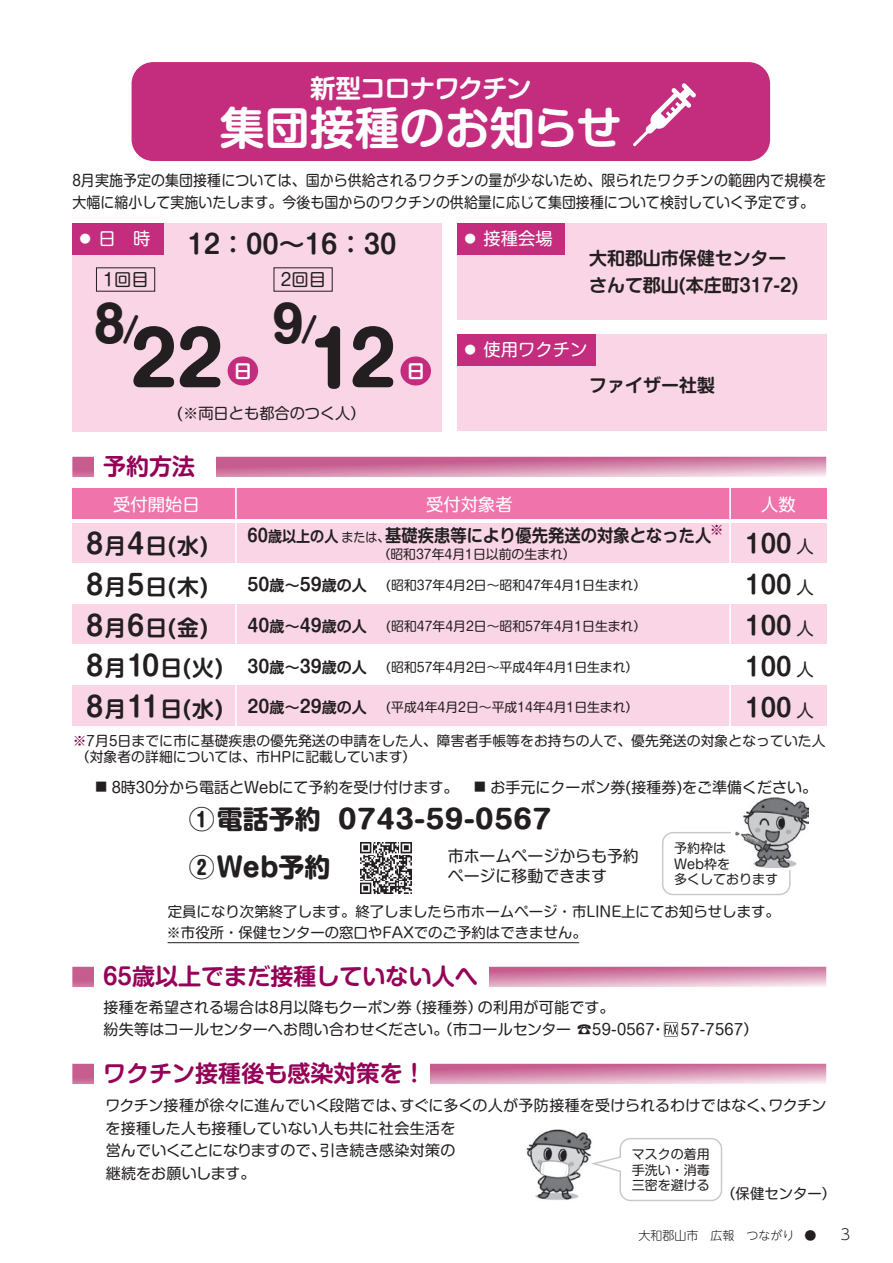
<style>
.page{position:relative;width:893px;height:1263px;background:#fff}
.page>*{position:absolute;margin:0;border:0;box-sizing:border-box;transform-origin:0 0}
.t1{font:700 73.05px "Shin M Go Pr 6";color:#231f20}
.t2{font:700 48.75px "Shin M Go Pr 6";color:#231f20}
.t3{font:700 45px "Shin M Go Pr 6 De";color:#fff}
.t4{font:700 25.95px/47.7px "Shin M Go Pr 6";letter-spacing:.02em;color:#231f20}
.t5{font:700 25.95px "Shin M Go Pr 6 De";color:#231f20}
.t6{font:700 25.5px "Shin M Go Pr 6 De";letter-spacing:-.04em;color:#fff}
.t7{font:700 24.6px/40.8px "Shin M Go Pr 6 De";color:#231f20;text-align:justify}
.t8{font:700 23.1px "Shin M Go Pr 6 De";color:#940057}
.t9{font:700 21.6px/40.8px "Shin M Go Pr 6 De";color:#231f20}
.t10{font:700 18.3px "Shin M Go Pr 6 De";color:#fff}
.t11{font:700 18px/27px "Shin M Go Pr 6 De";letter-spacing:-.005em;color:#231f20}
.t12{font:700 17.4px "Shin M Go Pr 6 De";color:#231f20;scale:.93 1}
.t13{font:17.4px "Shin M Go Pr 6";color:#fff}
.t14{font:17.4px "Shin M Go Pr 6";color:#231f20}
.t15{font:15.9px/19.2px "Shin M Go Pr 6";color:#231f20}
.t16{font:15.3px "Shin M Go Pr 6";color:#231f20}
.t17{font:15px/22.5px "Shin M Go Pr 6";letter-spacing:.005em;color:#231f20}
.t18{font:15px/22.5px "Shin M Go Pr 6";letter-spacing:.005em;color:#231f20;scale:.93 1}
.t19{font:700 15px "Shin M Go Pr 6 De";color:#231f20}
.t20{font:300 15px "UD Shin M Go Pr 6";color:#231f20}
.t21{font:14.4px "Shin M Go Pr 6";color:#231f20}
.t22{font:13.8px/16.5px "Shin M Go Pr 6";letter-spacing:.005em;color:#231f20}
.t23{font:13.8px "Shin M Go Pr 6";color:#7d0047}
.t24{font:13.05px/15.6px "Shin M Go Pr 6";color:#231f20}
.t25{font:12.75px "Shin M Go Pr 6";color:#231f20}
.t26{font:300 12px "UD Shin M Go Pr 6";color:#231f20}
.s1{font-size:33.45px}
.s2{font-size:27.45px}
.s3{font-size:15px}
.s4{font-family:"Shin M Go Pr 6";font-weight:400;font-size:12.75px}
.s5{font-family:"Shin M Go Pr 6";font-weight:400;font-size:17.4px}
.s6{font-size:17.4px}
.s7{color:#7d0047}
</style>
<div class="page">
<img style="left:526px;top:1129px;width:62px;height:71px">
<div style="left:662px;top:832px;width:128px;height:63px;border:1px solid #c7c8ca;border-radius:10px"></div>
<svg style="left:588px;top:1137px;width:135px;height:65px"></svg>
<svg style="left:72px;top:457px;width:754px;height:20px;background:#d486ab"></svg>
<div style="left:94px;top:448px;width:122px;height:37px;background:#fff"></div>
<svg style="left:72px;top:967px;width:754px;height:20px;background:#d995b5"></svg>
<div style="left:94px;top:958px;width:394px;height:37px;background:#fff"></div>
<div style="left:72px;top:488px;width:754px;height:30px;background:#f173ac"></div>
<div style="left:72px;top:523px;width:754px;height:203px;background:#fad5e5"></div>
<div style="left:72px;top:563px;width:754px;height:41px;background:#fff"></div>
<div style="left:72px;top:645px;width:754px;height:40px;background:#fff"></div>
<div style="left:72px;top:223px;width:370px;height:208px;background:#fad5e5"></div>
<div style="left:457px;top:223px;width:369px;height:96px;background:#fad5e5"></div>
<div style="left:457px;top:334px;width:369px;height:97px;background:#fad5e5"></div>
<div style="left:132px;top:62px;width:638px;height:99px;background:#c42c7d;border-radius:22px"></div>
<svg style="left:633px;top:83px;width:63px;height:63px"></svg>
<div style="left:228px;top:356px;width:30px;height:29px;background:#c42c7d;border-radius:50%"></div>
<div style="left:400px;top:356px;width:31px;height:29px;background:#c42c7d;border-radius:50%"></div>
<div style="left:457px;top:334px;width:138px;height:32px;background:#c42c7d"></div>
<div style="left:457px;top:223px;width:107px;height:32px;background:#c42c7d"></div>
<div style="left:72px;top:223px;width:92px;height:32px;background:#c42c7d"></div>
<hr style="left:235px;top:483px;width:2px;height:245px;background:#fff">
<hr style="left:729px;top:483px;width:2px;height:245px;background:#fff">
<svg style="left:72px;top:1064px;width:754px;height:20px;background:#d892b2"></svg>
<div style="left:94px;top:1055px;width:335px;height:37px;background:#fff"></div>
<hr style="left:168px;top:942px;width:411px;height:1px;background:#231f20">
<svg style="left:664px;top:1022px;width:14px;height:14px"></svg>
<div style="left:731px;top:797px;width:77px;height:73px;background:#fff"></div>
<img style="left:735px;top:797px;width:73px;height:71px">
<img style="left:361px;top:843px;width:50px;height:50px">
<h3 class="t6" style="left:310px;top:67px;width:223px">新型コロナワクチン</h3>
<h3 class="t3" style="left:220px;top:90px;width:403px">集団接種のお知らせ</h3>
<p class="t18" style="left:72px;top:168px;width:812px">8月実施予定の集団接種については、国から供給されるワクチンの量が少ないため、限られたワクチンの範囲内で規模を大幅に縮小して実施いたします。今後も国からのワクチンの供給量に応じて集団接種について検討していく予定です。</p>
<p class="t13" style="left:79px;top:224px;width:73px">● 日　時</p>
<p class="t13" style="left:464px;top:224px;width:90px">● 接種会場</p>
<h3 class="t5" style="left:187px;top:223px;width:210px">12：00～16：30</h3>
<p class="t14" style="left:103px;top:265px;width:47px">1回目</p>
<p class="t14" style="left:281px;top:265px;width:47px">2回目</p>
<p class="t11" style="left:589px;top:244px;width:211px">大和郡山市保健センターさんて郡山(本庄町317-2)</p>
<h2 class="t2" style="left:94px;top:282px;width:47px">8<span class="s1">/</span></h2>
<h1 class="t1" style="left:130px;top:297px;width:95px">22</h1>
<p class="t10" style="left:234px;top:356px;width:20px">日</p>
<h2 class="t2" style="left:272px;top:282px;width:47px">9<span class="s1">/</span></h2>
<h1 class="t1" style="left:308px;top:297px;width:90px">12</h1>
<p class="t16" style="left:177px;top:400px;width:190px">(※両日とも都合のつく人）</p>
<h3 class="t8" style="left:103px;top:447px;width:94px">予約方法</h3>
<p class="t10" style="left:407px;top:356px;width:20px">日</p>
<p class="t13" style="left:464px;top:336px;width:125px">● 使用ワクチン</p>
<p class="t11" style="left:589px;top:371px;width:128px">ファイザー社製</p>
<p class="t13" style="left:113px;top:490px;width:88px">受付開始日</p>
<p class="t13" style="left:426px;top:490px;width:88px">受付対象者</p>
<p class="t13" style="left:761px;top:490px;width:36px">人数</p>
<h3 class="t9" style="left:86px;top:524px;width:282px"><span class="s2">8</span>月<span class="s2">4</span>日(水)<br><span class="s2">8</span>月<span class="s2">5</span>日(木)<br><span class="s2">8</span>月<span class="s2">6</span>日(金)<br><span class="s2">8</span>月<span class="s2">10</span>日(火)<br><span class="s2">8</span>月<span class="s2">11</span>日(水) <sup>20</sup><sup>歳～</sup><sup>29</sup><sup>歳の人</sup></h3>
<p class="t23" style="left:710px;top:519px;width:15px">※</p>
<p class="t12" style="left:247px;top:521px;width:500px">60<span class="s3">歳以上の人</span><span class="s4">または、</span>基礎疾患等により優先発送の対象となった人</p>
<p class="t25" style="left:386px;top:575px;width:262px">(昭和37年4月2日～昭和47年4月1日生まれ）</p>
<h3 class="t7" style="left:745px;top:523px;width:70px">100 <span class="s5">人</span>100 <span class="s5">人</span>100 <span class="s5">人</span>100 <span class="s5">人</span>100 <span class="s5">人</span></h3>
<p class="t25" style="left:378px;top:544px;width:200px">（昭和37年4月1日以前の生まれ）</p>
<p class="t19" style="left:248px;top:573px;width:121px"><span class="s6">50</span>歳～<span class="s6">59</span>歳の人</p>
<p class="t19" style="left:248px;top:614px;width:121px"><span class="s6">40</span>歳～<span class="s6">49</span>歳の人</p>
<p class="t25" style="left:386px;top:616px;width:262px">(昭和47年4月2日～昭和57年4月1日生まれ）</p>
<p class="t19" style="left:248px;top:655px;width:121px"><span class="s6">30</span>歳～<span class="s6">39</span>歳の人</p>
<p class="t25" style="left:386px;top:656px;width:254px">(昭和57年4月2日～平成4年4月1日生まれ）</p>
<p class="t25" style="left:386px;top:697px;width:254px">(平成4年4月2日～平成14年4月1日生まれ）</p>
<p class="t22" style="left:73px;top:732px;width:754px"><span class="s7">※</span>7月5日までに市に基礎疾患の優先発送の申請をした人、障害者手帳等をお持ちの人で、優先発送の対象となっていた人（対象者の詳細については、市HPに記載しています）</p>
<p class="t17" style="left:95px;top:776px;width:724px">■ 8時30分から電話とWebにて予約を受け付けます。 ■ お手元にクーポン券(接種券)をご準備ください。</p>
<h3 class="t4" style="left:189px;top:794px;width:364px">①電話予約 0743-59-0567<br>②Web予約</h3>
<p class="t24" style="left:674px;top:840px;width:105px">予約枠は<br>Web枠を<br>多くしております</p>
<p class="t21" style="left:168px;top:900px;width:613px">定員になり次第終了します。終了しましたら市ホームページ・市LINE上にてお知らせします。</p>
<p class="t15" style="left:448px;top:846px;width:193px">市ホームページからも予約ページに移動できます</p>
<p class="t21" style="left:167px;top:921px;width:422px">※市役所・保健センターの窓口やFAXでのご予約はできません。</p>
<h3 class="t8" style="left:103px;top:957px;width:376px">65歳以上でまだ接種していない人へ</h3>
<p class="t17" style="left:104px;top:995px;width:656px">接種を希望される場合は８月以降もクーポン券（接種券）の利用が可能です。<br>紛失等はコールセンターへお問い合わせください。（市コールセンター ☎59-0567・ 57-7567）</p>
<h3 class="t8" style="left:103px;top:1054px;width:324px">ワクチン接種後も感染対策を！</h3>
<p class="t17" style="left:105px;top:1094px;width:723px">ワクチン接種が徐々に進んでいく段階では、すぐに多くの人が予防接種を受けられるわけではなく、ワクチンを接種した人も接種していない人も共に社会生活を<br>営んでいくことになりますので、引き続き感染対策の<br>継続をお願いします。</p>
<p class="t24" style="left:632px;top:1145px;width:79px;text-align:justify">マスクの着用手洗い・消毒三密を避ける</p>
<p class="t21" style="left:721px;top:1182px;width:117px">（保健センター）</p>
<p class="t26" style="left:638px;top:1226px;width:179px">大和郡山市 広報　つながり ●</p>
<p class="t20" style="left:840px;top:1222px;width:11px">3</p>
</div>
